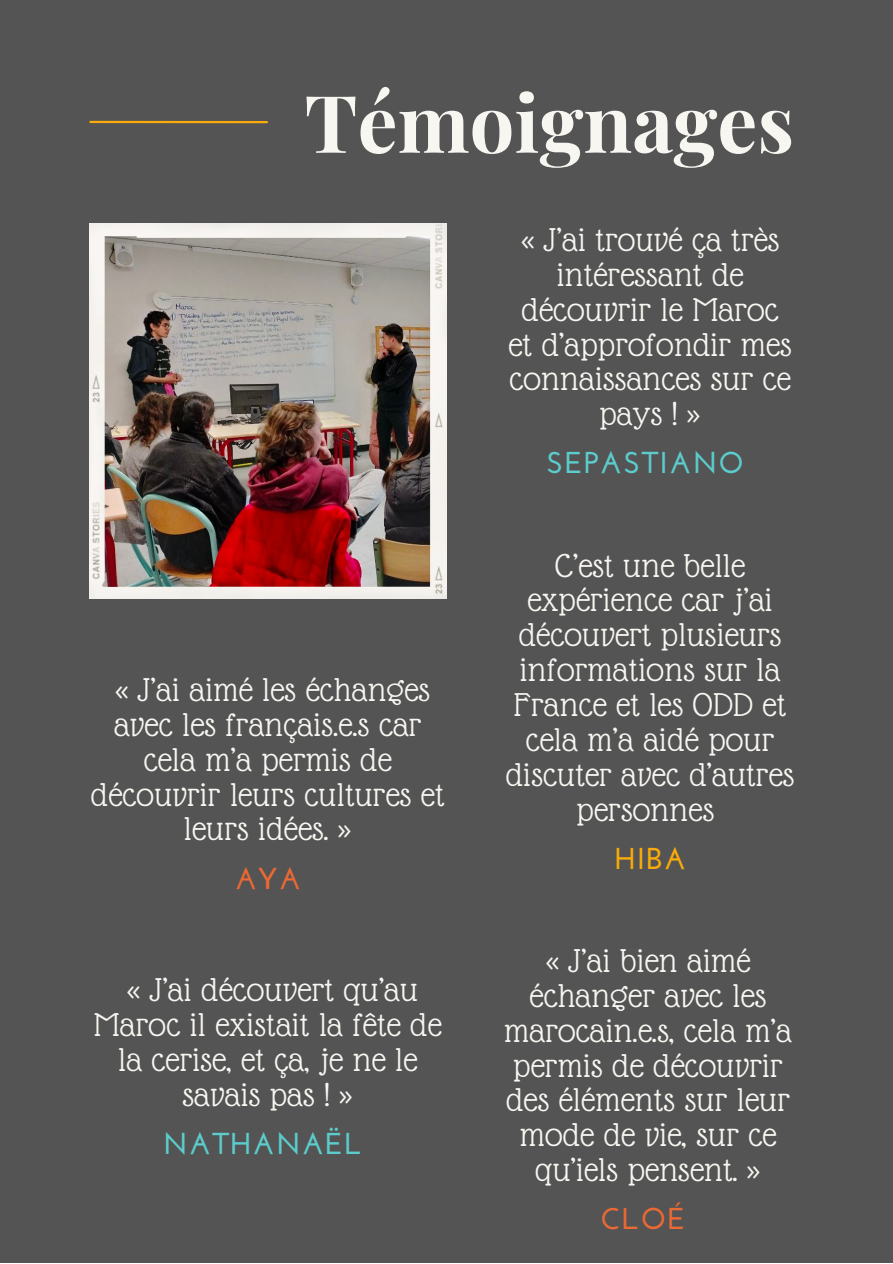
<style>
.page{position:relative;width:893px;height:1264px;background:#fff}
.page>*{position:absolute;margin:0;border:0;box-sizing:border-box;transform-origin:0 0}
.t1{font:700 79.5px "Playfair Display";color:#f8f6f1}
.t2{font:35.85px/34.8px "Glass Antiqua";letter-spacing:.01em;color:#f8f6f1;text-align:center}
.t3{font:700 30.15px "Josefin Sans";letter-spacing:.04em;color:#5ccccc}
.t4{font:700 30.15px "Josefin Sans";letter-spacing:.04em;color:#eb6932}
.t5{font:700 30.15px "Josefin Sans";color:#f9ab09}
</style>
<div class="page">
<div style="left:0;top:0;width:892px;height:1262px;background:#545454"></div>
<img style="left:89px;top:223px;width:357px;height:376px">
<hr style="left:90px;top:121px;width:177px;height:2px;background:#f9ab09">
<p class="t1" style="left:304px;top:67px;width:491px">Témoignages</p>
<p class="t2" style="left:91px;top:672px;width:355px">« J’ai aimé les échanges avec les français.e.s car cela m’a permis de découvrir leurs cultures et leurs idées. »</p>
<p class="t4" style="left:235px;top:866px;width:68px">AYA</p>
<p class="t2" style="left:94px;top:972px;width:349px">« J’ai découvert qu’au<br>Maroc il existait la fête de la cerise, et ça, je ne le savais pas ! »</p>
<p class="t3" style="left:163px;top:1130px;width:201px">NATHANAËL</p>
<p class="t2" style="left:508px;top:222px;width:284px">« J’ai trouvé ça très intéressant de découvrir le Maroc et d’approfondir mes connaissances sur ce pays ! »</p>
<p class="t3" style="left:546px;top:450px;width:199px">SEPASTIANO</p>
<p class="t2" style="left:506px;top:548px;width:290px">C’est une belle expérience car j’ai découvert plusieurs informations sur la<br>France et les ODD et cela m’a aidé pour discuter avec d’autres personnes</p>
<p class="t5" style="left:614px;top:846px;width:73px">HIBA</p>
<p class="t2" style="left:504px;top:943px;width:289px">« J’ai bien aimé échanger avec les marocain.e.s, cela m’a permis de découvrir des éléments sur leur mode de vie, sur ce qu’iels pensent. »</p>
<p class="t4" style="left:600px;top:1206px;width:87px">CLOÉ</p>
</div>
